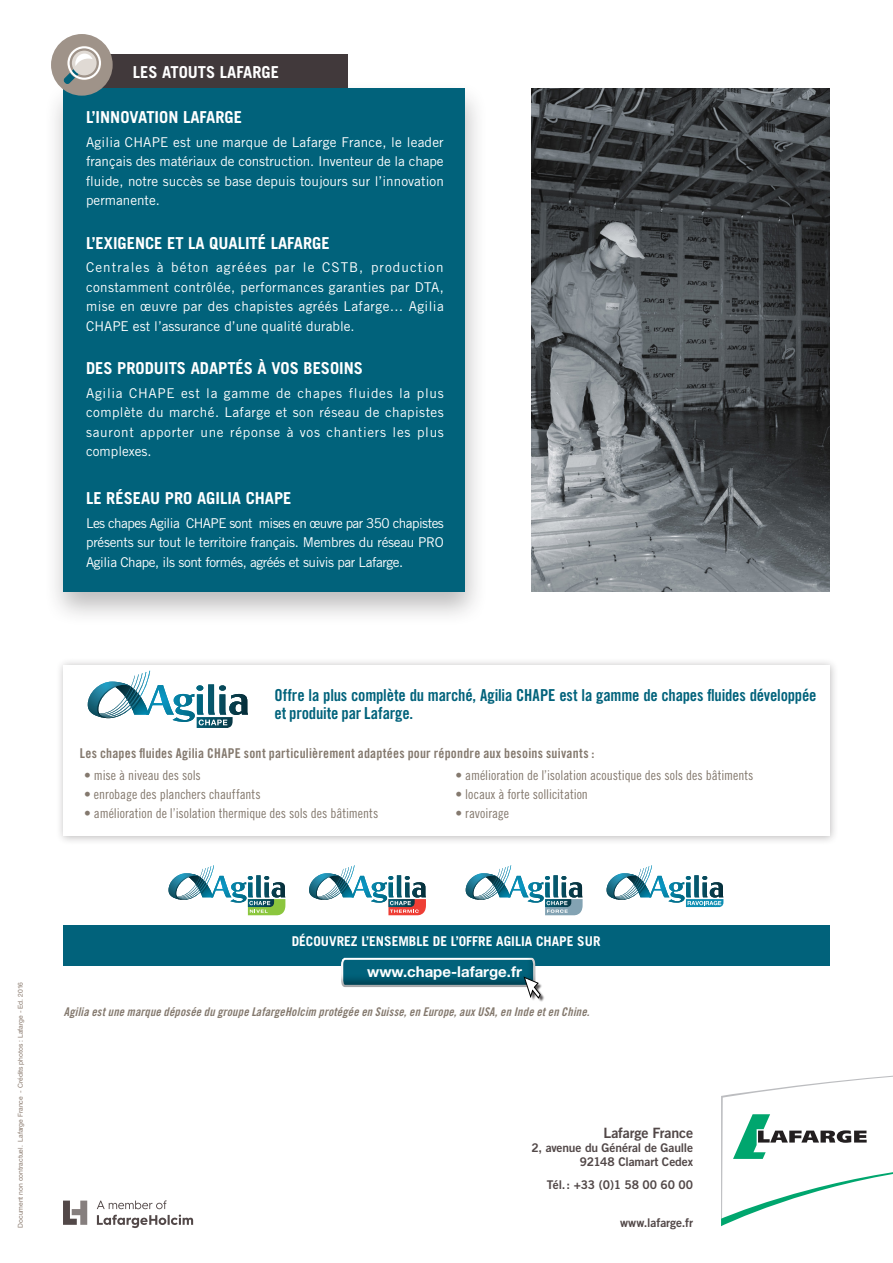
<style>
.page{position:relative;width:893px;height:1263px;background:#fff}
.page>*{position:absolute;margin:0;border:0;box-sizing:border-box;transform-origin:0 0}
.t1{font:700 16.5px "Trade Gothic LT Std";color:#fff}
.t2{font:16.5px/18px "Trade Gothic Bold Cond Twenty";letter-spacing:-.015em;color:#01627b}
.t3{font:700 16.5px "Trade Gothic";color:#fff}
.t4{font:700 15px "Helvetica Neue";color:#fff}
.t5{font:14.25px "Trade Gothic Bold Two";letter-spacing:-.015em;color:#524848}
.t6{font:13.5px/19.5px "Trade Gothic LT Std";color:#fff;text-align:justify}
.t7{font:13.5px "Trade Gothic Cond Eighteen";color:#84796e}
.t8{font:13.5px "Trade Gothic Bold Cond Twenty";letter-spacing:.015em;color:#84796e}
.t9{font:700 13.5px "Trade Gothic";color:#fff}
.t10{font:12px "Trade Gothic Bold Cond Twenty Obl";letter-spacing:.015em;color:#84796e}
.t11{font:12px/14.4px "Trade Gothic Bold Two";letter-spacing:-.01em;color:#524848;text-align:right}
.t12{font:6.75px "Helvetica Neue LT Pro";color:#8a7a6e}
</style>
<div class="page">
<svg style="left:721px;top:1075px;width:172px;height:151px"></svg>
<svg style="left:63px;top:1200px;width:24px;height:25px"></svg>
<svg style="left:97px;top:1200px;width:96px;height:28px"></svg>
<div style="left:55px;top:658px;width:784px;height:188px;background:#231f20;opacity:.3"></div>
<div style="left:63px;top:665px;width:766px;height:171px;background:#fff"></div>
<div style="left:43px;top:80px;width:445px;height:547px;background:#231f20;opacity:.3"></div>
<div style="left:64px;top:88px;width:401px;height:503px;background:#01627b"></div>
<div style="left:64px;top:55px;width:284px;height:33px;background:#41393b"></div>
<svg style="left:87px;top:671px;width:161px;height:57px"></svg>
<svg style="left:309px;top:865px;width:117px;height:50px"></svg>
<svg style="left:465px;top:865px;width:118px;height:50px"></svg>
<svg style="left:606px;top:865px;width:117px;height:42px"></svg>
<svg style="left:168px;top:865px;width:117px;height:50px"></svg>
<div style="left:63px;top:925px;width:766px;height:40px;background:#01627b"></div>
<div style="left:525px;top:978px;width:20px;height:25px;background:#231f20;opacity:.75"></div>
<svg style="left:341px;top:957px;width:199px;height:41px"></svg>
<div style="left:51px;top:34px;width:62px;height:62px;background:#9f9389;border-radius:50%"></div>
<div style="left:67px;top:46px;width:35px;height:34px;border:1px solid #ab9c8e;border-radius:50%"></div>
<svg style="left:63px;top:46px;width:38px;height:38px"></svg>
<img style="left:531px;top:88px;width:298px;height:503px">
<p class="t3" style="left:133px;top:62px;width:148px">LES ATOUTS LAFARGE</p>
<p class="t1" style="left:86px;top:107px;width:157px">L’INNOVATION LAFARGE</p>
<p class="t6" style="left:86px;top:132px;width:359px">Agilia CHAPE est une marque de Lafarge France, le leader français des matériaux de construction. Inventeur de la chape fluide, notre succès se base depuis toujours sur l’innovation permanente.</p>
<p class="t1" style="left:86px;top:233px;width:245px">L’EXIGENCE ET LA QUALITÉ LAFARGE</p>
<p class="t6" style="left:86px;top:258px;width:359px">Centrales à béton agréées par le CSTB, production constamment contrôlée, performances garanties par DTA, mise en œuvre par des chapistes agréés Lafarge… Agilia CHAPE est l’assurance d’une qualité durable.</p>
<p class="t1" style="left:86px;top:358px;width:279px">DES PRODUITS ADAPTÉS À VOS BESOINS</p>
<p class="t6" style="left:86px;top:383px;width:359px">Agilia CHAPE est la gamme de chapes fluides la plus complète du marché. Lafarge et son réseau de chapistes sauront apporter une réponse à vos chantiers les plus complexes.</p>
<p class="t1" style="left:86px;top:488px;width:207px">LE RÉSEAU PRO AGILIA CHAPE</p>
<p class="t6" style="left:86px;top:513px;width:359px">Les chapes Agilia CHAPE sont mises en œuvre par 350 chapistes présents sur tout le territoire français. Membres du réseau PRO Agilia Chape, ils sont formés, agréés et suivis par Lafarge.</p>
<p class="t2" style="left:274px;top:686px;width:543px">Offre la plus complète du marché, Agilia CHAPE est la gamme de chapes fluides développée et produite par Lafarge.</p>
<p class="t8" style="left:80px;top:745px;width:516px">Les chapes fluides Agilia CHAPE sont particulièrement adaptées pour répondre aux besoins suivants :</p>
<p class="t7" style="left:84px;top:767px;width:118px">• mise à niveau des sols</p>
<p class="t7" style="left:84px;top:786px;width:178px">• enrobage des planchers chauffants</p>
<p class="t7" style="left:84px;top:805px;width:296px">• amélioration de l’isolation thermique des sols des bâtiments</p>
<p class="t7" style="left:456px;top:767px;width:299px">• amélioration de l’isolation acoustique des sols des bâtiments</p>
<p class="t7" style="left:456px;top:786px;width:134px">• locaux à forte sollicitation</p>
<p class="t7" style="left:456px;top:805px;width:55px">• ravoirage</p>
<p class="t12" style="left:16px;top:1228px;width:247px;rotate:-90deg">Document non contractuel. Lafarge France - Crédits photos : Lafarge - Ed. 2016</p>
<p class="t9" style="left:292px;top:933px;width:310px">DÉCOUVREZ L’ENSEMBLE DE L’OFFRE AGILIA CHAPE SUR</p>
<p class="t4" style="left:367px;top:962px;width:156px">www.chape-lafarge.fr</p>
<p class="t10" style="left:64px;top:1004px;width:527px">Agilia est une marque déposée du groupe LafargeHolcim protégée en Suisse, en Europe, aux USA, en Inde et en Chine.</p>
<p class="t5" style="left:603px;top:1123px;width:91px">Lafarge France</p>
<p class="t11" style="left:531px;top:1140px;width:163px">2, avenue du Général de Gaulle<br>92148 Clamart Cedex</p>
<p class="t11" style="left:547px;top:1177px;width:148px">Tél.: +33 (0)1 58 00 60 00</p>
<p class="t11" style="left:620px;top:1215px;width:75px">www.lafarge.fr</p>
</div>
